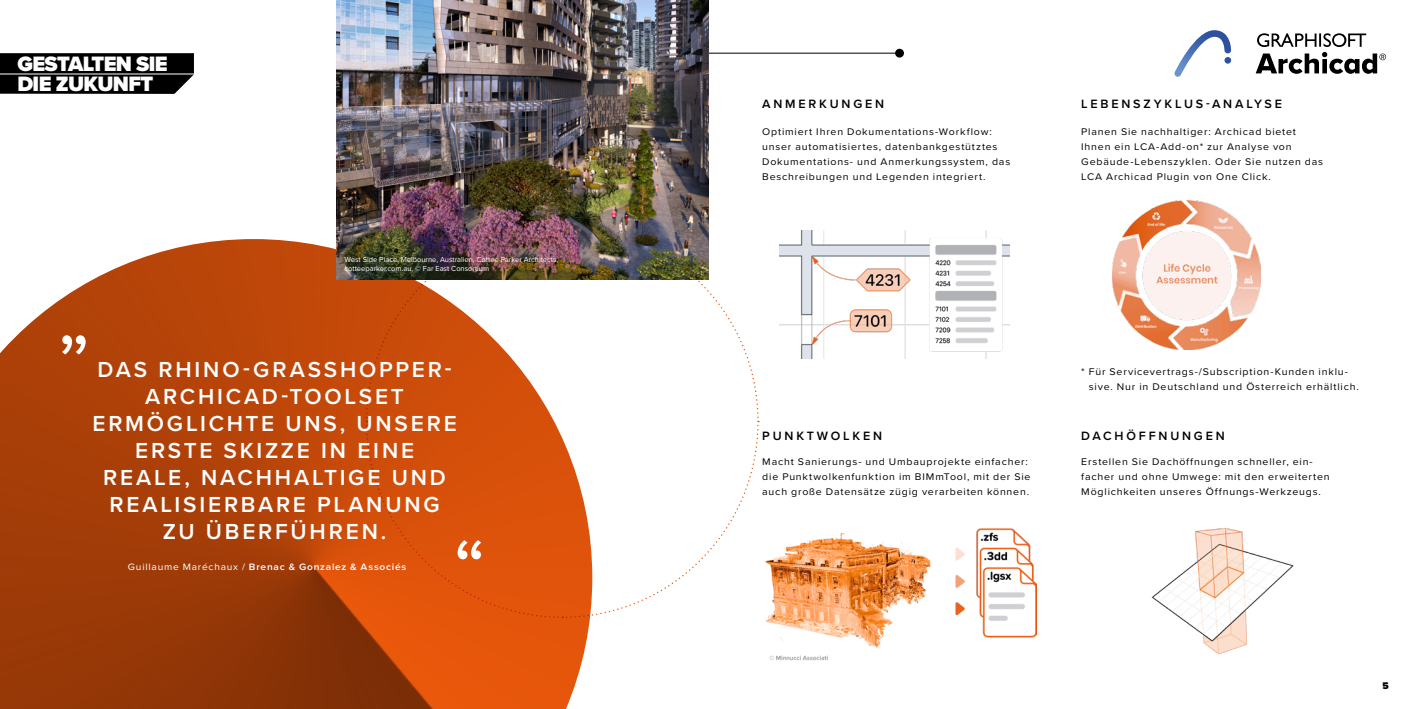
<style>
.page{position:relative;width:1418px;height:709px;background:#fff}
.page>*{position:absolute;margin:0;border:0;box-sizing:border-box;transform-origin:0 0}
.t1{font:600 22.5px/27.1px "Proxima Nova";letter-spacing:.125em;color:#fff;text-align:center}
.t2{font:900 21.5px/20px "Proxima Nova";letter-spacing:-.03em;color:#fff}
.t3{font:600 12.5px "Proxima Nova";letter-spacing:.225em;color:#000}
.t4{font:10px/15px "Proxima Nova";letter-spacing:.075em;color:#000;scale:1.06 1}
.t5{font:900 10px "Proxima Nova";color:#000}
.t6{font:600 9.62px "Proxima Nova";letter-spacing:.075em;color:#fff;scale:1.06 1}
.t7{font:7.5px/9px "Proxima Nova";color:#fff}
.s1{font-weight:400}
</style>
<div class="page">
<img style="left:769px;top:528px;width:267px;height:132px">
<img style="left:0;top:239px;width:590px;height:470px">
<svg style="left:62px;top:335px;width:24px;height:19px"></svg>
<div style="left:895px;top:49px;width:9px;height:9px;background:#000;border-radius:50%"></div>
<hr style="left:589px;top:53px;width:310px;height:1px;background:#000">
<img style="left:1151px;top:528px;width:143px;height:127px">
<img style="left:779px;top:231px;width:230px;height:127px">
<img style="left:764px;top:530px;width:172px;height:124px">
<svg style="left:1255px;top:33px;width:130px;height:41px"></svg>
<svg style="left:1174px;top:30px;width:57px;height:47px"></svg>
<svg style="left:0;top:53px;width:194px;height:41px;background:#0b0b0b"></svg>
<hr style="left:0;top:74px;width:194px;height:1px;background:#fff">
<svg style="left:365px;top:279px;width:394px;height:339px"></svg>
<img style="left:1112px;top:200px;width:148px;height:149px">
<img style="left:337px;top:0;width:372px;height:279px">
<h2 class="t2" style="left:17px;top:54px;width:152px">GESTALTEN SIE<br>DIE ZUKUNFT</h2>
<p class="t7" style="left:344px;top:255px;width:215px">West Side Place, Melbourne, Australien, Cottee Parker Architects, cotteeparker.com.au, © Far East Consortium</p>
<h1 class="t1" style="left:92px;top:355px;width:366px">DAS RHINO-GRASSHOPPER-<br>ARCHICAD-TOOLSET<br>ERMÖGLICHTE UNS, UNSERE<br>ERSTE SKIZZE IN EINE<br>REALE, NACHHALTIGE UND<br>REALISIERBARE PLANUNG<br>ZU ÜBERFÜHREN.</h1>
<p class="t6" style="left:128px;top:560px;width:264px"><span class="s1">Guillaume Maréchaux /</span> Brenac &amp; Gonzalez &amp; Associés</p>
<p class="t3" style="left:762px;top:95px;width:123px">ANMERKUNGEN</p>
<p class="t4" style="left:762px;top:124px;width:235px">Optimiert Ihren Dokumentations-Workflow: unser automatisiertes, datenbankgestütztes Dokumentations- und Anmerkungssystem, das Beschreibungen und Legenden integriert.</p>
<p class="t3" style="left:1081px;top:95px;width:202px">LEBENSZYKLUS-ANALYSE</p>
<p class="t4" style="left:1081px;top:124px;width:230px">Planen Sie nachhaltiger: Archicad bietet Ihnen ein LCA-Add-on* zur Analyse von Gebäude-Lebenszyklen. Oder Sie nutzen das LCA Archicad Plugin von One Click.</p>
<p class="t3" style="left:762px;top:426px;width:121px">PUNKTWOLKEN</p>
<p class="t4" style="left:762px;top:454px;width:254px">Macht Sanierungs- und Umbauprojekte einfacher: die Punktwolkenfunktion im BIMmTool, mit der Sie auch große Datensätze zügig verarbeiten können.</p>
<p class="t4" style="left:1088px;top:364px;width:256px;text-indent:-8px">* Für Servicevertrags-/Subscription-Kunden inklu&shy;sive. Nur in Deutschland und Österreich erhältlich.</p>
<p class="t3" style="left:1081px;top:426px;width:145px">DACHÖFFNUNGEN</p>
<p class="t4" style="left:1081px;top:454px;width:236px">Erstellen Sie Dachöffnungen schneller, ein&shy;facher und ohne Umwege: mit den erweiterten<br>Möglichkeiten unseres Öffnungs-Werkzeugs.</p>
<p class="t5" style="left:1382px;top:677px;width:8px">5</p>
</div>
